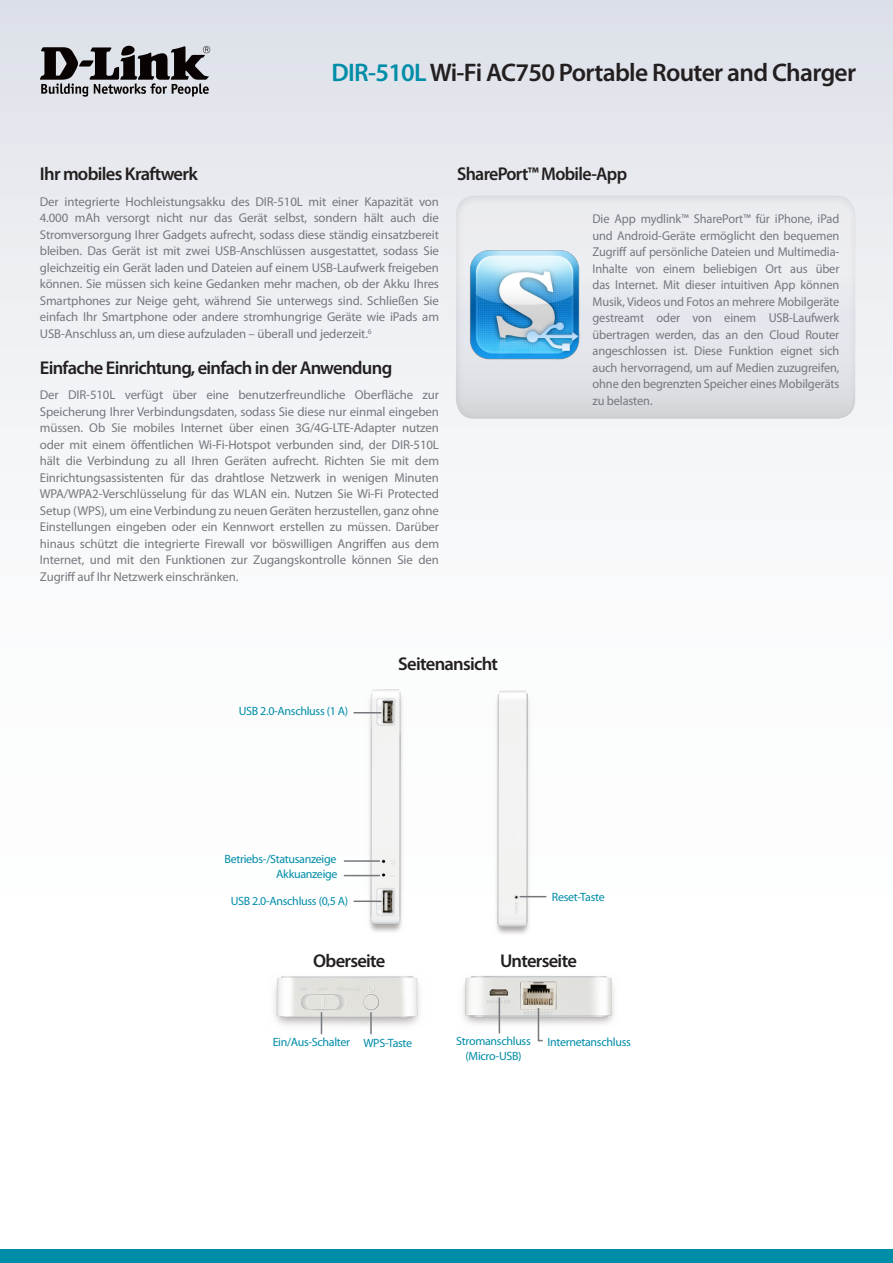
<style>
.page{position:relative;width:893px;height:1263px;background:#fff}
.page>*{position:absolute;margin:0;border:0;box-sizing:border-box;transform-origin:0 0}
.Product_Name__Conten{font:600 25.5px "Myriad Pro";letter-spacing:-.025em;color:#231f20}
.Description_Topic{font:600 18.6px "Myriad Pro";letter-spacing:-.04em;color:#231f20}
.Image_Title{font:600 18.6px "Myriad Pro";letter-spacing:-.04em;color:#231f20}
.Description_Text{font:12.9px/16.5px "Myriad Pro";letter-spacing:-.01em;color:#74787d;text-align:justify}
.Image_Caption{font:12px "Myriad Pro";letter-spacing:-.025em;color:#008da8}
.s1{color:#008da8}
</style>
<div class="page">
<div style="left:0;top:0;width:893px;height:1084px;background:linear-gradient(to bottom,#e3e6ec,#fff)"></div>
<div style="left:0;top:1249px;width:893px;height:14px;background:#008da8"></div>
<svg style="left:40px;top:46px;width:170px;height:51px;background:#807f83"></svg>
<img style="left:481px;top:687px;width:63px;height:249px">
<svg style="left:520px;top:896px;width:26px;height:1px"></svg>
<img style="left:457px;top:972px;width:163px;height:58px">
<hr style="left:499px;top:998px;width:1px;height:35px;background:#74787d">
<img style="left:268px;top:972px;width:158px;height:58px">
<svg style="left:321px;top:1013px;width:1px;height:21px"></svg>
<hr style="left:370px;top:1013px;width:2px;height:21px;background:#74787d">
<img style="left:355px;top:687px;width:61px;height:248px">
<hr style="left:344px;top:860px;width:35px;height:2px;background:#74787d">
<hr style="left:344px;top:875px;width:35px;height:1px;background:#74787d">
<hr style="left:354px;top:900px;width:27px;height:2px;background:#74787d">
<svg style="left:354px;top:712px;width:27px;height:1px"></svg>
<svg style="left:537px;top:1006px;width:7px;height:36px"></svg>
<div style="left:454px;top:194px;width:403px;height:225px;background:#231f20;opacity:.25"></div>
<img style="left:469px;top:249px;width:112px;height:112px">
<p class="Product_Name__Conten" style="left:331px;top:56px;width:526px"><span class="s1">DIR-510L</span> Wi-Fi AC750 Portable Router and Charger</p>
<p class="Description_Topic" style="left:40px;top:162px;width:159px">Ihr mobiles Kraftwerk</p>
<p class="Description_Text" style="left:40px;top:193px;width:401px">Der integrierte Hochleistungsakku des DIR-510L mit einer Kapazität von 4.000 mAh versorgt nicht nur das Gerät selbst, sondern hält auch die Stromversorgung Ihrer Gadgets aufrecht, sodass diese ständig einsatzbereit bleiben. Das Gerät ist mit zwei USB-Anschlüssen ausgestattet, sodass Sie gleichzeitig ein Gerät laden und Dateien auf einem USB-Laufwerk freigeben können. Sie müssen sich keine Gedanken mehr machen, ob der Akku Ihres Smartphones zur Neige geht, während Sie unterwegs sind. Schließen Sie einfach Ihr Smartphone oder andere stromhungrige Geräte wie iPads am USB-Anschluss an, um diese aufzuladen – überall und jederzeit.<sup>6</sup></p>
<p class="Description_Topic" style="left:40px;top:356px;width:354px">Einfache Einrichtung, einfach in der Anwendung</p>
<p class="Description_Text" style="left:40px;top:386px;width:401px">Der DIR-510L verfügt über eine benutzerfreundliche Oberfläche zur Speicherung Ihrer Verbindungsdaten, sodass Sie diese nur einmal eingeben müssen. Ob Sie mobiles Internet über einen 3G/4G-LTE-Adapter nutzen oder mit einem öffentlichen Wi-Fi-Hotspot verbunden sind, der DIR-510L hält die Verbindung zu all Ihren Geräten aufrecht. Richten Sie mit dem Einrichtungsassistenten für das drahtlose Netzwerk in wenigen Minuten WPA/WPA2-Verschlüsselung für das WLAN ein. Nutzen Sie Wi-Fi Protected Setup (WPS), um eine Verbindung zu neuen Geräten herzustellen, ganz ohne Einstellungen eingeben oder ein Kennwort erstellen zu müssen. Darüber hinaus schützt die integrierte Firewall vor böswilligen Angriffen aus dem Internet, und mit den Funktionen zur Zugangskontrolle können Sie den Zugriff auf Ihr Netzwerk einschränken.</p>
<p class="Description_Topic" style="left:457px;top:162px;width:171px">SharePort™ Mobile-App</p>
<p class="Description_Text" style="left:592px;top:210px;width:248px">Die App mydlink™ SharePort™ für iPhone, iPad und Android-Geräte ermöglicht den bequemen Zugriff auf persönliche Dateien und Multimedia-Inhalte von einem beliebigen Ort aus über das Internet. Mit dieser intuitiven App können Musik, Videos und Fotos an mehrere Mobilgeräte gestreamt oder von einem USB-Laufwerk übertragen werden, das an den Cloud Router angeschlossen ist. Diese Funktion eignet sich auch hervorragend, um auf Medien zuzugreifen, ohne den begrenzten Speicher eines Mobilgeräts zu belasten.</p>
<p class="Image_Caption" style="left:239px;top:704px;width:111px">USB 2.0-Anschluss (1 A)</p>
<p class="Image_Title" style="left:398px;top:651px;width:101px">Seitenansicht</p>
<p class="Image_Caption" style="left:224px;top:852px;width:114px">Betriebs-/Statusanzeige</p>
<p class="Image_Caption" style="left:276px;top:866px;width:63px">Akkuanzeige</p>
<p class="Image_Caption" style="left:231px;top:893px;width:119px">USB 2.0-Anschluss (0,5 A)</p>
<p class="Image_Title" style="left:313px;top:949px;width:74px">Oberseite</p>
<p class="Image_Caption" style="left:552px;top:890px;width:54px">Reset-Taste</p>
<p class="Image_Title" style="left:500px;top:949px;width:78px">Unterseite</p>
<p class="Image_Caption" style="left:456px;top:1034px;width:76px">Stromanschluss</p>
<p class="Image_Caption" style="left:465px;top:1048px;width:58px">(Micro-USB)</p>
<p class="Image_Caption" style="left:273px;top:1035px;width:79px">Ein/Aus-Schalter</p>
<p class="Image_Caption" style="left:363px;top:1036px;width:50px">WPS-Taste</p>
<p class="Image_Caption" style="left:547px;top:1034px;width:85px">Internetanschluss</p>
</div>
